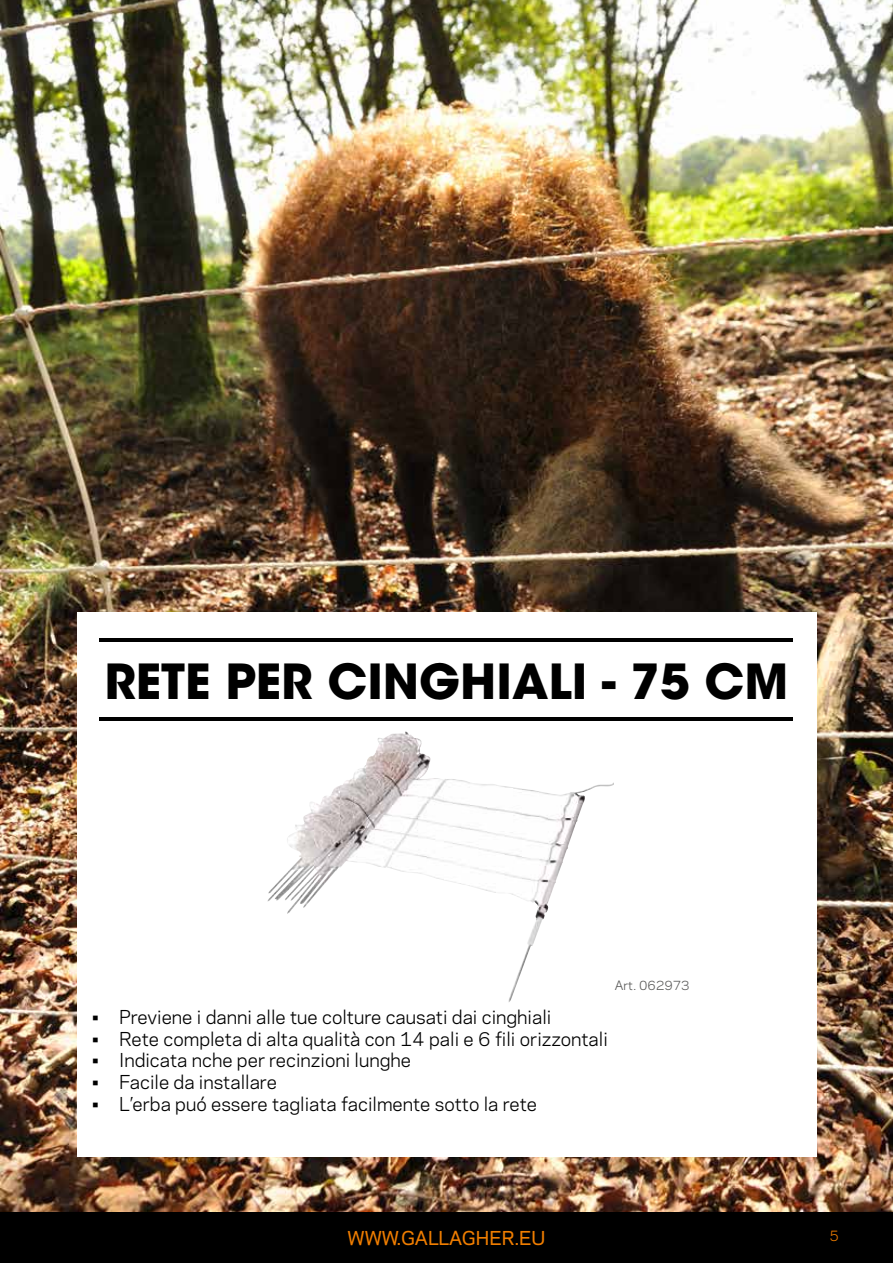
<style>
.page{position:relative;width:893px;height:1263px;background:#fff}
.page>*{position:absolute;margin:0;border:0;box-sizing:border-box;transform-origin:0 0}
.t1{font:700 48px "ITC Avant Garde Std";color:#000}
.t2{font:18px "Galaxie Polaris";color:#000}
.t3{font:500 18px "Galaxie Polaris";color:#ef7d00}
.t4{font:13.5px "Galaxie Polaris";color:#ef7d00}
.t5{font:12px "Galaxie Polaris";color:#575756}
</style>
<div class="page">
<div style="left:0;top:1212px;width:893px;height:51px;background:#000"></div>
<img style="left:0;top:0;width:893px;height:1212px">
<div style="left:77px;top:612px;width:739px;height:545px;background:#fff"></div>
<img style="left:268px;top:731px;width:138px;height:162px">
<hr style="left:100px;top:639px;width:693px;height:3px;background:#000">
<hr style="left:100px;top:717px;width:693px;height:4px;background:#000">
<h1 class="t1" style="left:105px;top:651px;width:685px">RETE PER CINGHIALI - 75 CM</h1>
<p class="t2" style="left:92px;top:1004px;width:461px">• Previene i danni alle tue colture causati dai cinghiali</p>
<p class="t2" style="left:92px;top:1025px;width:517px">• Rete completa di alta qualità con 14 pali e 6 fili orizzontali</p>
<p class="t2" style="left:92px;top:1047px;width:320px">• Indicata nche per recinzioni lunghe</p>
<p class="t2" style="left:92px;top:1068px;width:186px">• Facile da installare</p>
<p class="t2" style="left:92px;top:1090px;width:447px">• L’erba puó essere tagliata facilmente sotto la rete</p>
<p class="t5" style="left:615px;top:976px;width:76px">Art. 062973</p>
<p class="t3" style="left:348px;top:1224px;width:199px">WWW.GALLAGHER.EU</p>
<p class="t4" style="left:829px;top:1226px;width:11px">5</p>
</div>
